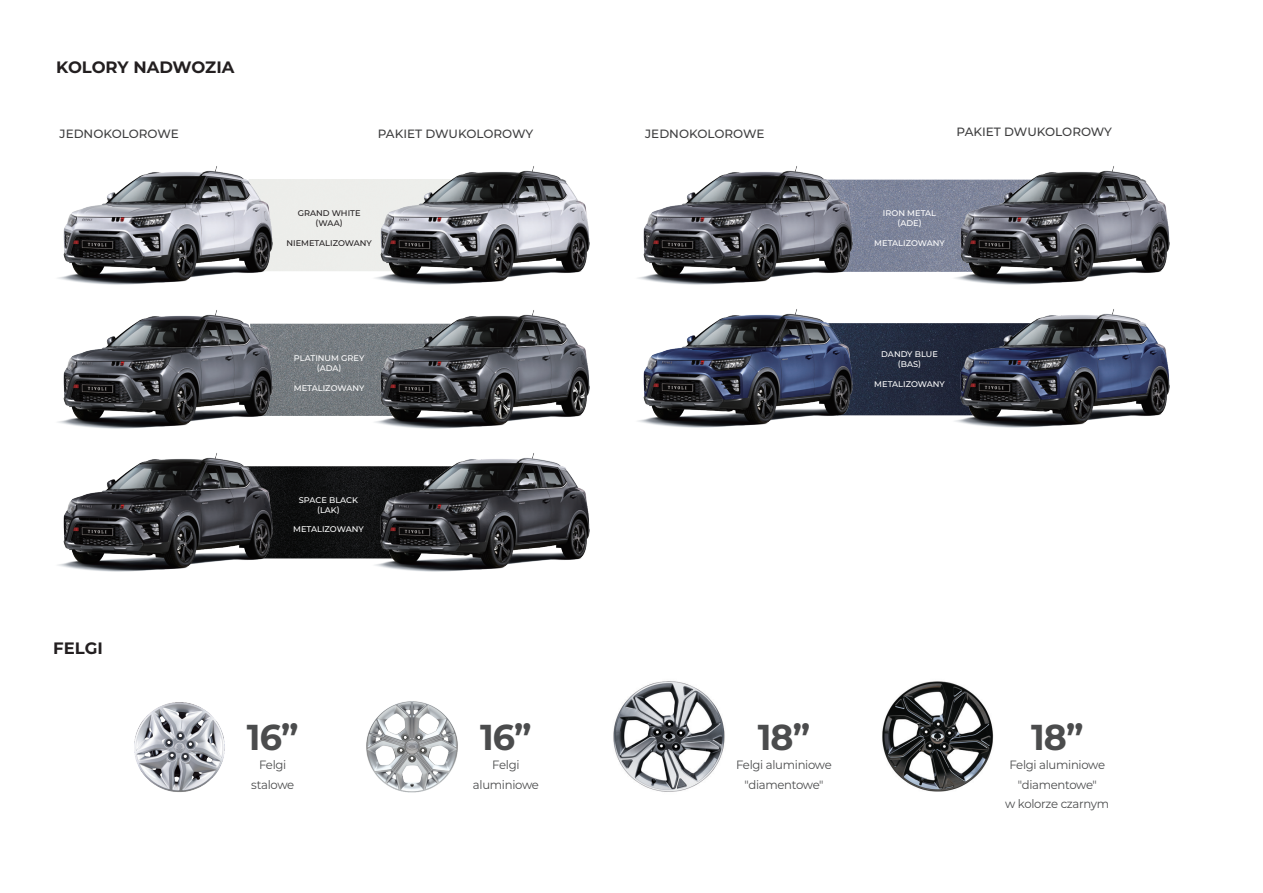
<style>
.page{position:relative;width:1263px;height:893px;background:#fff}
.page>*{position:absolute;margin:0;border:0;box-sizing:border-box;transform-origin:0 0}
.캡션-8{font:700 36px "Montserrat";letter-spacing:-.025em;color:#4b4c4d}
.해드라인-20pt{font:700 16.5px "Montserrat";color:#231f20}
.캡션-8-2{font:12px/19.5px "Montserrat";letter-spacing:-.025em;color:#4b4c4d;text-align:center}
.t1{font:500 12px "Montserrat";color:#3e3e3f}
.t2{font:500 8.25px "Montserrat";color:#fff}
.t3{font:500 8.25px "Montserrat";color:#231f20}
</style>
<div class="page">
<img style="left:289px;top:466px;width:71px;height:92px">
<img style="left:58px;top:453px;width:231px;height:119px">
<img style="left:360px;top:453px;width:230px;height:119px">
<img style="left:58px;top:166px;width:231px;height:119px">
<img style="left:360px;top:166px;width:230px;height:119px">
<img style="left:869px;top:180px;width:70px;height:92px">
<img style="left:638px;top:166px;width:231px;height:119px">
<img style="left:939px;top:166px;width:231px;height:119px">
<img style="left:289px;top:324px;width:71px;height:92px">
<img style="left:58px;top:310px;width:231px;height:119px">
<img style="left:360px;top:310px;width:230px;height:119px">
<img style="left:869px;top:323px;width:70px;height:92px">
<img style="left:638px;top:309px;width:231px;height:119px">
<img style="left:939px;top:309px;width:231px;height:119px">
<img style="left:134px;top:702px;width:91px;height:90px">
<img style="left:361px;top:695px;width:102px;height:102px;border-radius:51px">
<img style="left:613px;top:681px;width:112px;height:111px">
<img style="left:882px;top:681px;width:112px;height:111px">
<p class="해드라인-20pt" style="left:56px;top:55px;width:180px">KOLORY NADWOZIA</p>
<p class="t1" style="left:60px;top:125px;width:121px">JEDNOKOLOROWE</p>
<p class="t1" style="left:378px;top:125px;width:157px">PAKIET DWUKOLOROWY</p>
<p class="t1" style="left:645px;top:125px;width:121px">JEDNOKOLOROWE</p>
<p class="t1" style="left:957px;top:123px;width:157px">PAKIET DWUKOLOROWY</p>
<p class="해드라인-20pt" style="left:53px;top:636px;width:51px">FELGI</p>
<p class="t3" style="left:298px;top:207px;width:64px">GRAND WHITE</p>
<p class="t3" style="left:316px;top:217px;width:29px">(WAA)</p>
<p class="t3" style="left:286px;top:237px;width:87px">NIEMETALIZOWANY</p>
<p class="t2" style="left:294px;top:352px;width:72px">PLATINUM GREY</p>
<p class="t2" style="left:317px;top:362px;width:26px">(ADA)</p>
<p class="t2" style="left:294px;top:382px;width:72px">METALIZOWANY</p>
<p class="t2" style="left:299px;top:494px;width:61px">SPACE BLACK</p>
<p class="t2" style="left:317px;top:504px;width:24px">(LAK)</p>
<p class="t2" style="left:293px;top:524px;width:72px">METALIZOWANY</p>
<p class="캡션-8" style="left:247px;top:711px;width:53px">16”</p>
<p class="캡션-8-2" style="left:259px;top:755px;width:29px">Felgi</p>
<p class="캡션-8-2" style="left:251px;top:774px;width:44px">stalowe</p>
<p class="캡션-8" style="left:480px;top:711px;width:53px">16”</p>
<p class="캡션-8-2" style="left:492px;top:755px;width:29px">Felgi</p>
<p class="캡션-8-2" style="left:473px;top:774px;width:67px">aluminiowe</p>
<p class="t2" style="left:883px;top:208px;width:55px">IRON METAL</p>
<p class="t2" style="left:897px;top:218px;width:26px">(ADE)</p>
<p class="t2" style="left:874px;top:237px;width:72px">METALIZOWANY</p>
<p class="t2" style="left:881px;top:349px;width:58px">DANDY BLUE</p>
<p class="t2" style="left:898px;top:359px;width:25px">(BAS)</p>
<p class="t2" style="left:874px;top:378px;width:72px">METALIZOWANY</p>
<p class="캡션-8" style="left:758px;top:711px;width:54px">18”</p>
<p class="캡션-8-2" style="left:736px;top:755px;width:97px">Felgi aluminiowe "diamentowe"</p>
<p class="캡션-8" style="left:1031px;top:711px;width:54px">18”</p>
<p class="캡션-8-2" style="left:1009px;top:755px;width:97px">Felgi aluminiowe "diamentowe"</p>
<p class="캡션-8-2" style="left:1005px;top:794px;width:105px">w kolorze czarnym</p>
</div>
